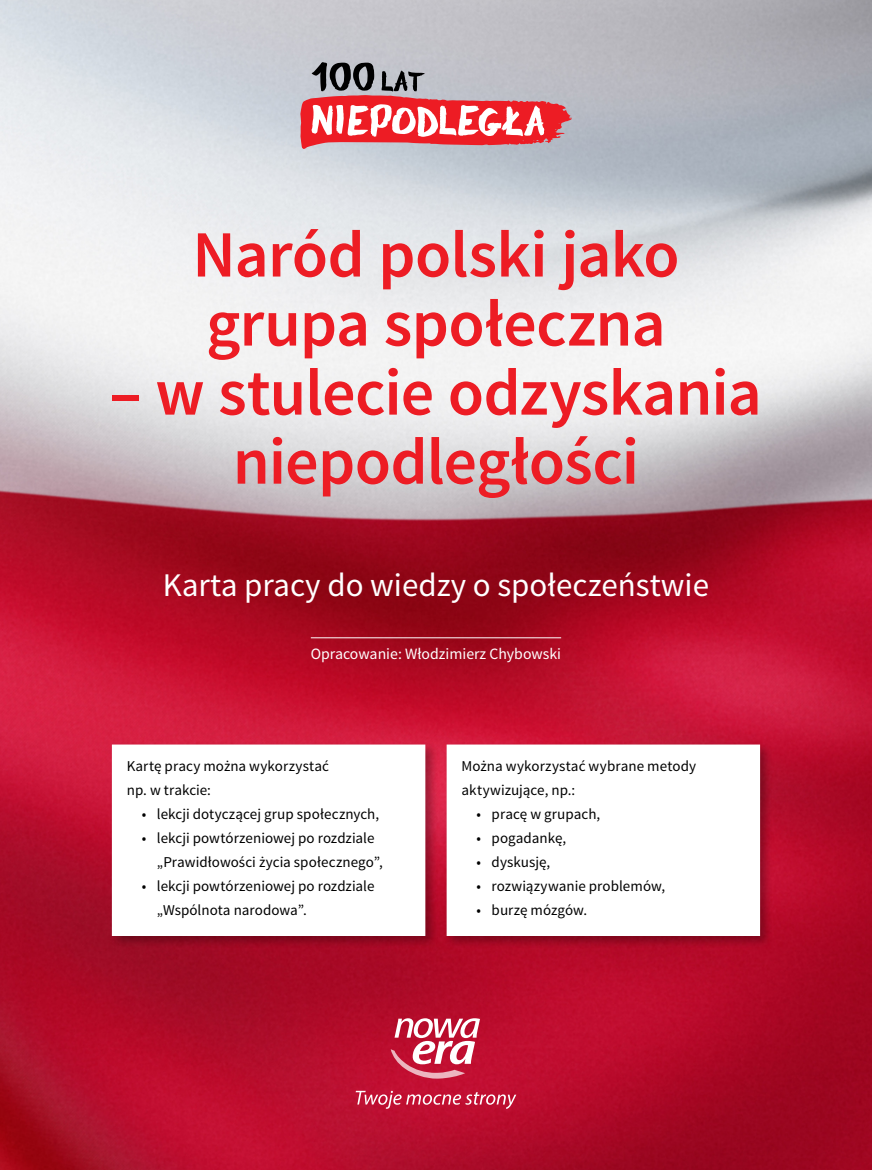
<style>
.page{position:relative;width:872px;height:1170px;background:#fff}
.page>*{position:absolute;margin:0;border:0;box-sizing:border-box;transform-origin:0 0}
.h1_karta{font:600 66px/69px "Source Sans Pro";letter-spacing:-.015em;color:#ed1c24}
.podtytul_karta{font:33px "Source Sans Pro";color:#fff}
.front_autorka_nazwis{font:15.75px "Source Sans Pro";color:#fff}
.par{font:15px/24px "Source Sans Pro";color:#000}
</style>
<div class="page">
<img style="left:0;top:0;width:872px;height:1169px">
<hr style="left:311px;top:637px;width:250px;height:1px;background:#fff">
<svg style="left:391px;top:1018px;width:89px;height:60px"></svg>
<svg style="left:356px;top:1090px;width:160px;height:18px;background:#cc405b"></svg>
<svg style="left:300px;top:62px;width:271px;height:87px;background:#ce878e"></svg>
<div style="left:109px;top:741px;width:330px;height:208px;background:#000;opacity:.3"></div>
<svg style="left:104px;top:737px;width:329px;height:206px"></svg>
<div style="left:444px;top:741px;width:329px;height:208px;background:#000;opacity:.3"></div>
<svg style="left:439px;top:737px;width:328px;height:206px"></svg>
<p class="h1_karta" style="left:192px;top:222px;width:488px">Naród polski jako grupa społeczna</p>
<p class="h1_karta" style="left:110px;top:360px;width:653px;text-align:center">– w stulecie odzyskania niepodległości</p>
<p class="podtytul_karta" style="left:163px;top:564px;width:548px">Karta pracy do wiedzy o społeczeństwie</p>
<p class="front_autorka_nazwis" style="left:311px;top:644px;width:252px">Opracowanie: Włodzimierz Chybowski</p>
<p class="par" style="left:127px;top:754px;width:204px">Kartę pracy można wykorzystać np. w trakcie:</p>
<p class="par" style="left:142px;top:802px;width:239px">• lekcji dotyczącej grup społecznych,</p>
<p class="par" style="left:157px;top:826px;width:227px;text-indent:-15px">• lekcji powtórzeniowej po rozdziale „Prawidłowości życia społecznego”,</p>
<p class="par" style="left:157px;top:874px;width:219px;text-indent:-15px">• lekcji powtórzeniowej po rozdziale „Wspólnota narodowa”.</p>
<p class="par" style="left:461px;top:754px;width:236px">Można wykorzystać wybrane metody aktywizujące, np.:</p>
<p class="par" style="left:476px;top:802px;width:125px">• pracę w grupach,</p>
<p class="par" style="left:476px;top:826px;width:91px">• pogadankę,</p>
<p class="par" style="left:476px;top:850px;width:75px">• dyskusję,</p>
<p class="par" style="left:476px;top:874px;width:190px">• rozwiązywanie problemów,</p>
<p class="par" style="left:476px;top:898px;width:112px">• burzę mózgów.</p>
</div>
